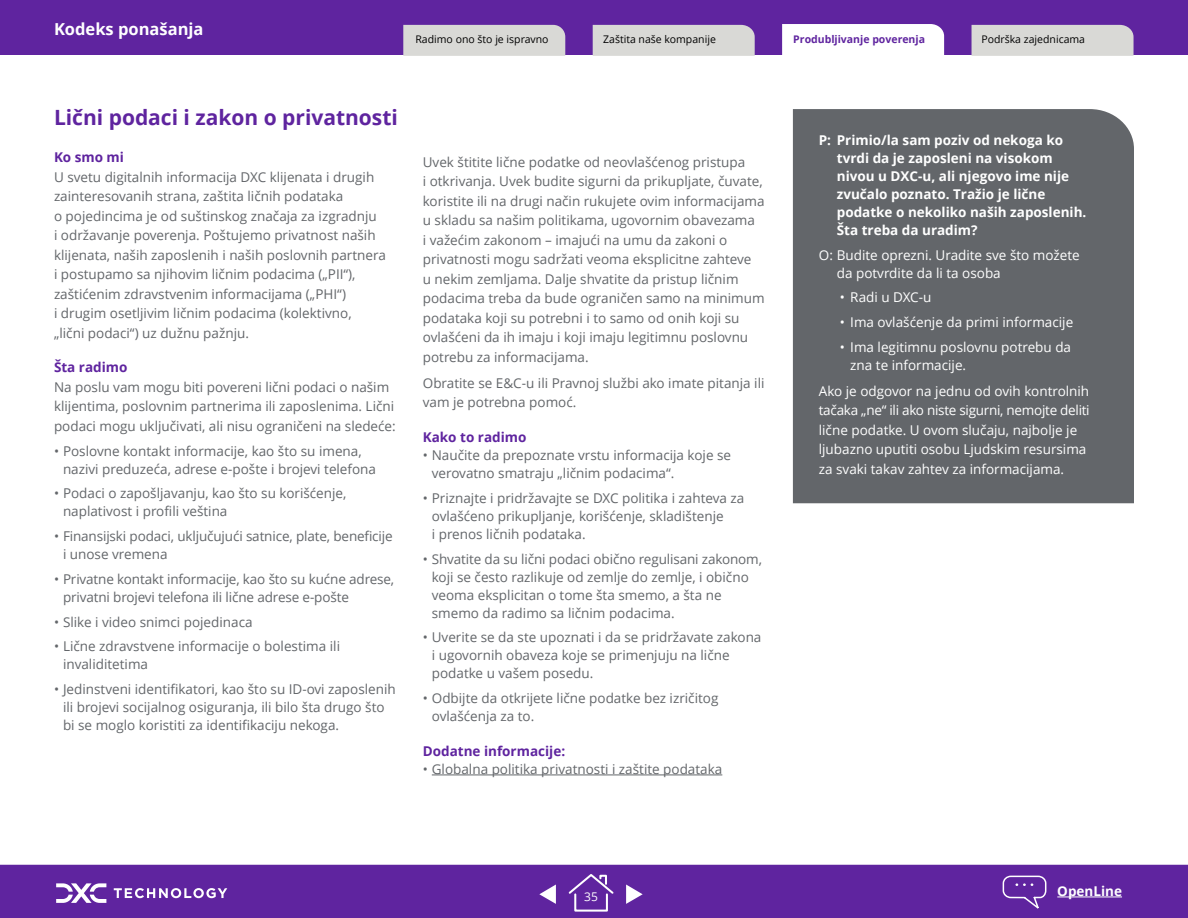
<style>
.page{position:relative;width:1188px;height:918px;background:#fff}
.page>*{position:absolute;margin:0;border:0;box-sizing:border-box;transform-origin:0 0}
.Body_subheadline_Wal{font:700 21px "Open Sans";color:#5f249f}
.t1{font:700 16.5px "Open Sans";color:#fff}
.Body_regular_9_13{font:13.5px/19.5px "Open Sans";color:#63666a}
.Body_regular_9_13-2{font:13.5px/19.5px "Open Sans";color:#fff}
.Head_for_purple_box{font:700 13.5px/18px "Open Sans";color:#fff}
.Copyright_without_le{font:13.5px/18px "Open Sans";color:#fff}
.Body_header_Walsheim{font:700 13.5px "Open Sans";color:#5f249f}
.t2{font:12px "Open Sans";color:#fff}
.Body_header_Walsheim-2{font:10.5px "Open Sans";color:#000}
.Tab_head_active_purp{font:700 10.5px "Open Sans";color:#5f249f}
</style>
<div class="page">
<div style="left:0;top:864px;width:1188px;height:54px;background:#5f249f"></div>
<svg style="left:567px;top:872px;width:48px;height:41px;background:#7543ac"></svg>
<hr style="left:1057px;top:897px;width:65px;height:1px;background:#fff">
<svg style="left:1002px;top:875px;width:45px;height:37px;background:#7340ab"></svg>
<svg style="left:114px;top:888px;width:113px;height:10px"></svg>
<svg style="left:56px;top:883px;width:50px;height:20px"></svg>
<div style="left:0;top:0;width:1188px;height:55px;background:#5f249f"></div>
<div style="left:782px;top:24px;width:162px;height:31px;background:#fff"></div>
<hr style="left:432px;top:775px;width:290px;height:1px;background:#63666a">
<div style="left:793px;top:109px;width:341px;height:394px;background:#63666a"></div>
<svg style="left:539px;top:885px;width:17px;height:19px"></svg>
<svg style="left:626px;top:885px;width:17px;height:19px"></svg>
<div style="left:403px;top:25px;width:162px;height:31px;background:#d9d9d6"></div>
<div style="left:593px;top:25px;width:162px;height:31px;background:#d9d9d6"></div>
<div style="left:972px;top:25px;width:162px;height:31px;background:#d9d9d6"></div>
<p class="t1" style="left:54px;top:18px;width:151px">Kodeks ponašanja</p>
<p class="Tab_head_active_purp" style="left:793px;top:31px;width:133px">Produbljivanje poverenja</p>
<p class="Body_header_Walsheim-2" style="left:415px;top:32px;width:135px">Radimo ono što je ispravno</p>
<p class="Body_header_Walsheim-2" style="left:603px;top:32px;width:114px">Zaštita naše kompanije</p>
<p class="Body_header_Walsheim-2" style="left:981px;top:32px;width:105px">Podrška zajednicama</p>
<p class="Body_subheadline_Wal" style="left:54px;top:103px;width:345px">Lični podaci i zakon o privatnosti</p>
<p class="Body_header_Walsheim" style="left:54px;top:148px;width:72px">Ko smo mi</p>
<p class="Body_regular_9_13" style="left:54px;top:167px;width:333px">U svetu digitalnih informacija DXC klijenata i drugih zainteresovanih strana, zaštita ličnih podataka<br>o pojedincima je od suštinskog značaja za izgradnju<br>i održavanje poverenja. Poštujemo privatnost naših klijenata, naših zaposlenih i naših poslovnih partnera i postupamo sa njihovim ličnim podacima („PII“), zaštićenim zdravstvenim informacijama („PHI“)<br>i drugim osetljivim ličnim podacima (kolektivno,<br>„lični podaci“) uz dužnu pažnju.</p>
<p class="Body_header_Walsheim" style="left:54px;top:358px;width:75px">Šta radimo</p>
<p class="Body_regular_9_13" style="left:54px;top:377px;width:343px">Na poslu vam mogu biti povereni lični podaci o našim klijentima, poslovnim partnerima ili zaposlenima. Lični podaci mogu uključivati, ali nisu ograničeni na sledeće:</p>
<p class="Body_regular_9_13" style="left:63px;top:441px;width:315px;line-height:18px;text-indent:-9px">• Poslovne kontakt informacije, kao što su imena, nazivi preduzeća, adrese e-pošte i brojevi telefona</p>
<p class="Body_regular_9_13" style="left:63px;top:484px;width:285px;line-height:18px;text-indent:-9px">• Podaci o zapošljavanju, kao što su korišćenje, naplativost i profili veština</p>
<p class="Body_regular_9_13" style="left:63px;top:527px;width:331px;line-height:18px;text-indent:-9px">• Finansijski podaci, uključujući satnice, plate, beneficije i unose vremena</p>
<p class="Body_regular_9_13" style="left:63px;top:570px;width:333px;line-height:18px;text-indent:-9px">• Privatne kontakt informacije, kao što su kućne adrese, privatni brojevi telefona ili lične adrese e-pošte</p>
<p class="Body_regular_9_13" style="left:54px;top:612px;width:200px">• Slike i video snimci pojedinaca</p>
<p class="Body_regular_9_13" style="left:63px;top:637px;width:279px;line-height:18px;text-indent:-9px">• Lične zdravstvene informacije o bolestima ili invaliditetima</p>
<p class="Body_regular_9_13" style="left:63px;top:680px;width:334px;line-height:18px;text-indent:-9px">• Jedinstveni identifikatori, kao što su ID-ovi zaposlenih ili brojevi socijalnog osiguranja, ili bilo šta drugo što bi se moglo koristiti za identifikaciju nekoga.</p>
<p class="Body_regular_9_13" style="left:423px;top:152px;width:343px">Uvek štitite lične podatke od neovlašćenog pristupa<br>i otkrivanja. Uvek budite sigurni da prikupljate, čuvate, koristite ili na drugi način rukujete ovim informacijama u skladu sa našim politikama, ugovornim obavezama<br>i važećim zakonom – imajući na umu da zakoni o privatnosti mogu sadržati veoma eksplicitne zahteve<br>u nekim zemljama. Dalje shvatite da pristup ličnim podacima treba da bude ograničen samo na minimum podataka koji su potrebni i to samo od onih koji su ovlašćeni da ih imaju i koji imaju legitimnu poslovnu potrebu za informacijama.</p>
<p class="Body_regular_9_13" style="left:423px;top:373px;width:343px">Obratite se E&amp;C-u ili Pravnoj službi ako imate pitanja ili vam je potrebna pomoć.</p>
<p class="Body_header_Walsheim" style="left:423px;top:428px;width:105px">Kako to radimo</p>
<p class="Body_regular_9_13" style="left:432px;top:446px;width:301px;line-height:18px;text-indent:-9px">• Naučite da prepoznate vrstu informacija koje se verovatno smatraju „ličnim podacima“.</p>
<p class="Body_regular_9_13" style="left:432px;top:489px;width:314px;line-height:18px;text-indent:-9px">• Priznajte i pridržavajte se DXC politika i zahteva za ovlašćeno prikupljanje, korišćenje, skladištenje<br>i prenos ličnih podataka.</p>
<p class="Body_regular_9_13" style="left:432px;top:549px;width:332px;line-height:18px;text-indent:-9px">• Shvatite da su lični podaci obično regulisani zakonom, koji se često razlikuje od zemlje do zemlje, i obično veoma eksplicitan o tome šta smemo, a šta ne smemo da radimo sa ličnim podacima.</p>
<p class="Body_regular_9_13" style="left:432px;top:628px;width:331px;line-height:18px;text-indent:-9px">• Uverite se da ste upoznati i da se pridržavate zakona i ugovornih obaveza koje se primenjuju na lične podatke u vašem posedu.</p>
<p class="Body_regular_9_13" style="left:432px;top:689px;width:288px;line-height:18px;text-indent:-9px">• Odbijte da otkrijete lične podatke bez izričitog ovlašćenja za to.</p>
<p class="Body_header_Walsheim" style="left:423px;top:741px;width:144px">Dodatne informacije:</p>
<p class="Body_regular_9_13" style="left:423px;top:759px;width:301px">• Globalna politika privatnosti i zaštite podataka</p>
<p class="Head_for_purple_box" style="left:837px;top:131px;width:251px;text-indent:-18px">P: Primio/la sam poziv od nekoga ko tvrdi da je zaposleni na visokom nivou u DXC-u, ali njegovo ime nije zvučalo poznato. Tražio je lične podatke o nekoliko naših zaposlenih.<br>Šta treba da uradim?</p>
<p class="Copyright_without_le" style="left:837px;top:246px;width:244px;text-indent:-18px">O: Budite oprezni. Uradite sve što možete da potvrdite da li ta osoba</p>
<p class="Body_regular_9_13-2" style="left:840px;top:287px;width:93px">• Radi u DXC-u</p>
<p class="Body_regular_9_13-2" style="left:840px;top:312px;width:235px">• Ima ovlašćenje da primi informacije</p>
<p class="Body_regular_9_13-2" style="left:850px;top:337px;width:222px;line-height:18px;text-indent:-10px">• Ima legitimnu poslovnu potrebu da zna te informacije.</p>
<p class="Body_regular_9_13-2" style="left:819px;top:381px;width:272px">Ako je odgovor na jednu od ovih kontrolnih tačaka „ne“ ili ako niste sigurni, nemojte deliti lične podatke. U ovom slučaju, najbolje je ljubazno uputiti osobu Ljudskim resursima za svaki takav zahtev za informacijama.</p>
<p class="t2" style="left:584px;top:888px;width:15px">35</p>
<p class="Head_for_purple_box" style="left:1057px;top:882px;width:66px">OpenLine</p>
</div>
